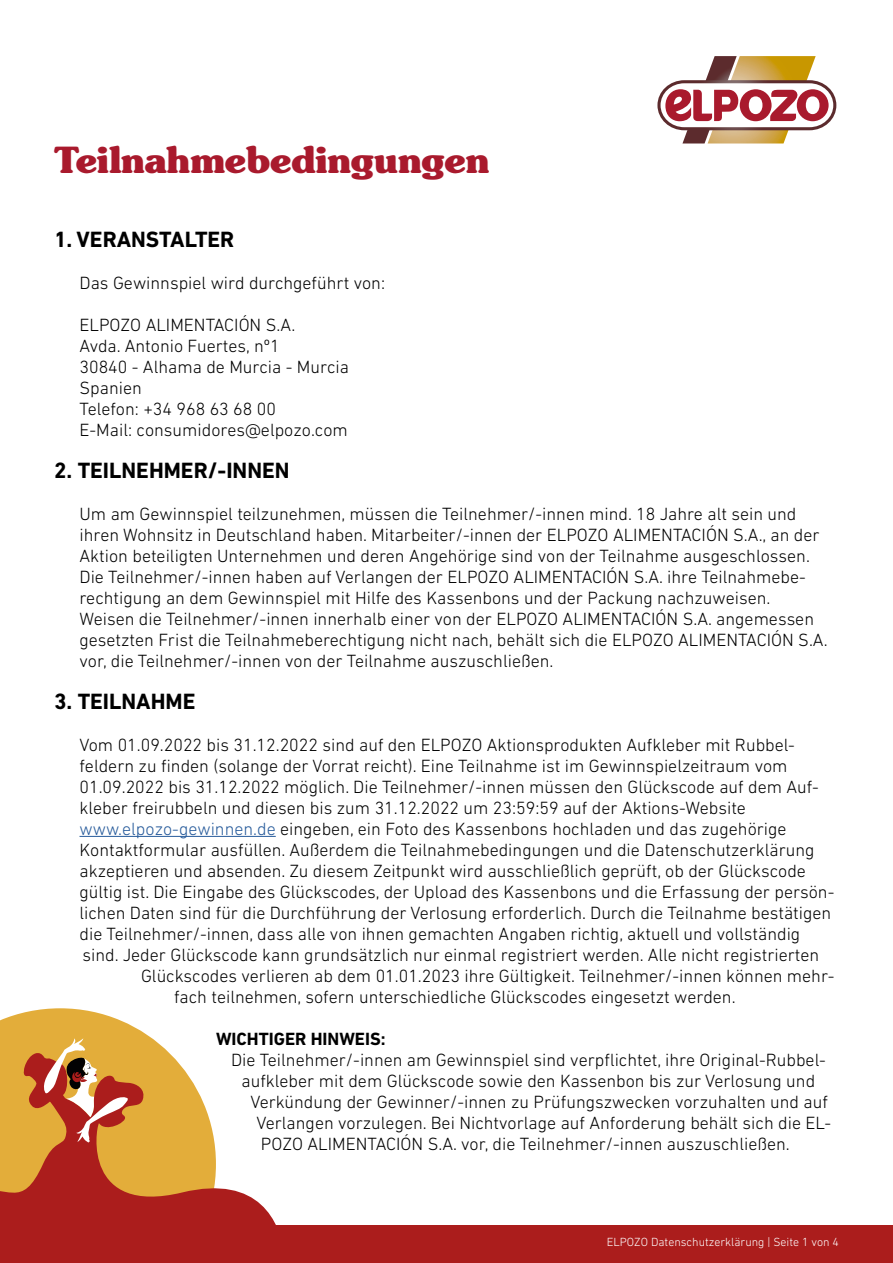
<style>
.page{position:relative;width:893px;height:1263px;background:#fff}
.page>*{position:absolute;margin:0;border:0;box-sizing:border-box;transform-origin:0 0}
.t1{font:700 36px "Souvenir";color:#a91a2d}
.t2{font:700 22.5px "DIN Next LT Pro";color:#000}
.t3{font:300 18px/21px "DIN Next LT Pro";color:#000}
.t4{font:700 18px "DIN Next LT Pro";color:#000}
.t5{font:300 12px "DIN Next LT Pro";color:#fff}
.s1{color:#275b9b}
</style>
<div class="page">
<svg style="left:657px;top:56px;width:180px;height:88px"></svg>
<div style="left:0;top:1225px;width:892px;height:38px;background:#ab1d1c"></div>
<svg style="left:0;top:1008px;width:168px;height:44px;fill:#e3ad3a"></svg>
<svg style="left:0;top:1052px;width:276px;height:173px"></svg>
<svg style="left:41px;top:1038px;width:87px;height:105px;background:#cb834f"></svg>
<hr style="left:80px;top:836px;width:196px;height:1px;background:#275b9b">
<h1 class="t1" style="left:54px;top:137px;width:437px">Teilnahmebedingungen</h1>
<p class="t2" style="left:54px;top:226px;width:182px">1. VERANSTALTER</p>
<p class="t3" style="left:80px;top:272px;width:307px">Das Gewinnspiel wird durchgeführt von:</p>
<p class="t3" style="left:80px;top:314px;width:271px">ELPOZO ALIMENTACIÓN S.A.<br>Avda. Antonio Fuertes, nº1<br>30840 - Alhama de Murcia - Murcia<br>Spanien<br>Telefon: +34 968 63 68 00<br>E-Mail: consumidores@elpozo.com</p>
<p class="t2" style="left:54px;top:457px;width:237px">2. TEILNEHMER/-INNEN</p>
<p class="t3" style="left:80px;top:503px;width:750px">Um am Gewinnspiel teilzunehmen, müssen die Teilnehmer/-innen mind. 18 Jahre alt sein und ihren Wohnsitz in Deutschland haben. Mitarbeiter/-innen der ELPOZO ALIMENTACIÓN S.A., an der Aktion beteiligten Unternehmen und deren Angehörige sind von der Teilnahme ausgeschlossen.<br>Die Teilnehmer/-innen haben auf Verlangen der ELPOZO ALIMENTACIÓN S.A. ihre Teilnahmebe&shy;rechtigung an dem Gewinnspiel mit Hilfe des Kassenbons und der Packung nachzuweisen.<br>Weisen die Teilnehmer/-innen innerhalb einer von der ELPOZO ALIMENTACIÓN S.A. angemessen gesetzten Frist die Teilnahmeberechtigung nicht nach, behält sich die ELPOZO ALIMENTACIÓN S.A. vor, die Teilnehmer/-innen von der Teilnahme auszuschließen.</p>
<p class="t2" style="left:54px;top:688px;width:143px">3. TEILNAHME</p>
<p class="t3" style="left:80px;top:734px;width:717px">Vom 01.09.2022 bis 31.12.2022 sind auf den ELPOZO Aktionsprodukten Aufkleber mit Rubbel-</p>
<p class="t3" style="left:80px;top:755px;width:709px">feldern zu finden (solange der Vorrat reicht). Eine Teilnahme ist im Gewinnspielzeitraum vom</p>
<p class="t3" style="left:80px;top:776px;width:741px">01.09.2022 bis 31.12.2022 möglich. Die Teilnehmer/-innen müssen den Glückscode auf dem Auf-</p>
<p class="t3" style="left:80px;top:797px;width:668px">kleber freirubbeln und diesen bis zum 31.12.2022 um 23:59:59 auf der Aktions-Website</p>
<p class="t3" style="left:80px;top:818px;width:709px"><span class="s1">www.elpozo-gewinnen.de</span> eingeben, ein Foto des Kassenbons hochladen und das zugehörige</p>
<p class="t3" style="left:80px;top:839px;width:737px">Kontaktformular ausfüllen. Außerdem die Teilnahmebedingungen und die Datenschutzerklärung</p>
<p class="t3" style="left:80px;top:860px;width:728px">akzeptieren und absenden. Zu diesem Zeitpunkt wird ausschließlich geprüft, ob der Glückscode</p>
<p class="t3" style="left:80px;top:881px;width:756px">gültig ist. Die Eingabe des Glückscodes, der Upload des Kassenbons und die Erfassung der persön-</p>
<p class="t3" style="left:80px;top:902px;width:753px">lichen Daten sind für die Durchführung der Verlosung erforderlich. Durch die Teilnahme bestätigen</p>
<p class="t3" style="left:80px;top:923px;width:722px">die Teilnehmer/-innen, dass alle von ihnen gemachten Angaben richtig, aktuell und vollständig</p>
<p class="t3" style="left:82px;top:944px;width:738px">sind. Jeder Glückscode kann grundsätzlich nur einmal registriert werden. Alle nicht registrierten</p>
<p class="t3" style="left:141px;top:965px;width:695px">Glückscodes verlieren ab dem 01.01.2023 ihre Gültigkeit. Teilnehmer/-innen können mehr-</p>
<p class="t3" style="left:174px;top:986px;width:563px">fach teilnehmen, sofern unterschiedliche Glückscodes eingesetzt werden.</p>
<p class="t4" style="left:216px;top:1028px;width:171px">WICHTIGER HINWEIS:</p>
<p class="t3" style="left:231px;top:1049px;width:596px">Die Teilnehmer/-innen am Gewinnspiel sind verpflichtet, ihre Original-Rubbel-</p>
<p class="t3" style="left:241px;top:1070px;width:575px">aufkleber mit dem Glückscode sowie den Kassenbon bis zur Verlosung und</p>
<p class="t3" style="left:250px;top:1091px;width:579px">Verkündung der Gewinner/-innen zu Prüfungszwecken vorzuhalten und auf</p>
<p class="t3" style="left:256px;top:1112px;width:576px">Verlangen vorzulegen. Bei Nichtvorlage auf Anforderung behält sich die EL-</p>
<p class="t3" style="left:261px;top:1133px;width:530px">POZO ALIMENTACIÓN S.A. vor, die Teilnehmer/-innen auszuschließen.</p>
<p class="t5" style="left:607px;top:1235px;width:234px">ELPOZO Datenschutzerklärung | Seite 1 von 4</p>
</div>
